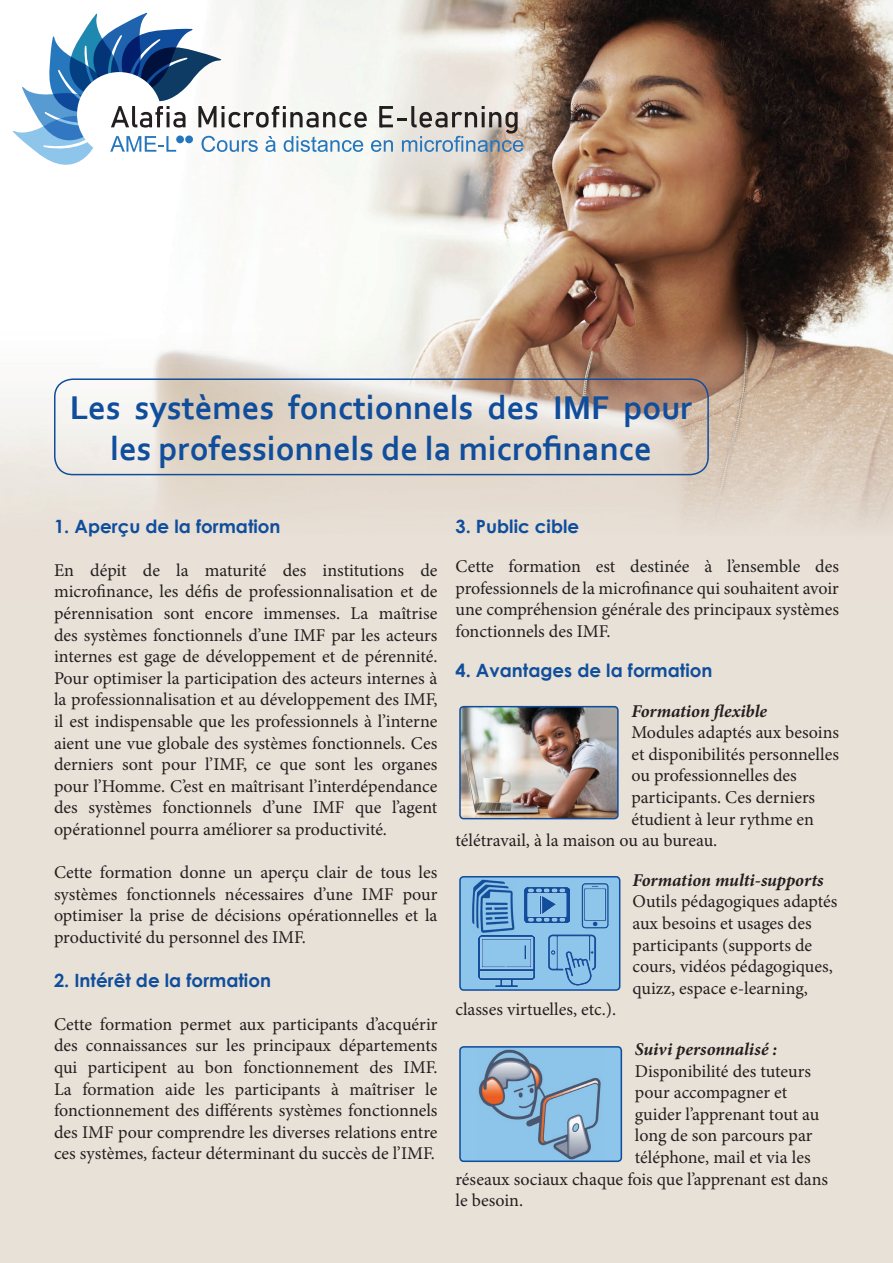
<style>
.page{position:relative;width:893px;height:1263px;background:#fff}
.page>*{position:absolute;margin:0;border:0;box-sizing:border-box;transform-origin:0 0}
.t1{font:700 34.5px/41.4px "Corbel";color:#104e9c;text-align:center}
.t2{font:700 18.3px "Century Gothic";color:#104e9c}
.t3{font:18px/21.6px "Minion Pro";color:#231f20;text-align:justify}
.t4{font:italic 700 18px "Minion Pro";letter-spacing:-.005em;color:#231f20}
</style>
<div class="page">
<img style="left:0;top:0;width:893px;height:600px">
<div style="left:0;top:600px;width:893px;height:663px;background:#e8e1d7"></div>
<svg style="left:13px;top:13px;width:510px;height:152px"></svg>
<div style="left:54px;top:378px;width:655px;height:97px;border:2px solid #104e9c;border-radius:18px"></div>
<img style="left:460px;top:709px;width:158px;height:110px">
<div style="left:459px;top:706px;width:160px;height:113px;border:2px solid #104e9c;border-radius:4px"></div>
<div style="left:460px;top:877px;width:160px;height:113px;background:#8ec5eb;border-radius:4px"></div>
<div style="left:459px;top:876px;width:161px;height:115px;border:2px solid #104e9c;border-radius:4px"></div>
<img style="left:472px;top:879px;width:43px;height:54px">
<img style="left:524px;top:888px;width:45px;height:35px">
<img style="left:581px;top:883px;width:28px;height:46px">
<img style="left:548px;top:934px;width:48px;height:52px">
<img style="left:479px;top:936px;width:56px;height:50px">
<div style="left:460px;top:1047px;width:161px;height:114px;background:#8ec5eb;border-radius:4px"></div>
<img style="left:478px;top:1049px;width:123px;height:110px">
<div style="left:459px;top:1046px;width:163px;height:116px;border:2px solid #104e9c;border-radius:4px"></div>
<h1 class="t1" style="left:70px;top:386px;width:624px">Les systèmes fonctionnels des IMF pour les professionnels de la microfinance</h1>
<p class="t2" style="left:54px;top:512px;width:228px">1. Aperçu de la formation</p>
<p class="t3" style="left:54px;top:559px;width:385px">En dépit de la maturité des institutions de microfinance, les défis de professionnalisation et de pérennisation sont encore immenses. La maîtrise des systèmes fonctionnels d’une IMF par les acteurs internes est gage de développement et de pérennité.<br>Pour optimiser la participation des acteurs internes à la professionnalisation et au développement des IMF, il est indispensable que les professionnels à l’interne aient une vue globale des systèmes fonctionnels. Ces derniers sont pour l’IMF, ce que sont les organes pour l’Homme. C’est en maîtrisant l’interdépendance des systèmes fonctionnels d’une IMF que l’agent opérationnel pourra améliorer sa productivité.</p>
<p class="t3" style="left:54px;top:862px;width:385px">Cette formation donne un aperçu clair de tous les systèmes fonctionnels nécessaires d’une IMF pour optimiser la prise de décisions opérationnelles et la productivité du personnel des IMF.</p>
<p class="t2" style="left:54px;top:966px;width:219px">2. Intérêt de la formation</p>
<p class="t3" style="left:54px;top:1013px;width:385px">Cette formation permet aux participants d’acquérir des connaissances sur les principaux départements qui participent au bon fonctionnement des IMF.<br>La formation aide les participants à maîtriser le fonctionnement des différents systèmes fonctionnels des IMF pour comprendre les diverses relations entre ces systèmes, facteur déterminant du succès de l’IMF.</p>
<p class="t2" style="left:455px;top:512px;width:125px">3. Public cible</p>
<p class="t3" style="left:455px;top:556px;width:385px">Cette formation est destinée à l’ensemble des professionnels de la microfinance qui souhaitent avoir une compréhension générale des principaux systèmes fonctionnels des IMF.</p>
<p class="t2" style="left:455px;top:656px;width:258px">4. Avantages de la formation</p>
<p class="t4" style="left:631px;top:698px;width:137px">Formation flexible</p>
<p class="t3" style="left:631px;top:722px;width:209px">Modules adaptés aux besoins</p>
<p class="t3" style="left:631px;top:743px;width:209px">et disponibilités personnelles</p>
<p class="t3" style="left:631px;top:765px;width:167px">ou professionnelles des</p>
<p class="t3" style="left:631px;top:786px;width:185px">participants. Ces derniers</p>
<p class="t3" style="left:631px;top:808px;width:184px">étudient à leur rythme en</p>
<p class="t3" style="left:455px;top:830px;width:263px">télétravail, à la maison ou au bureau.</p>
<p class="t4" style="left:632px;top:867px;width:193px">Formation multi-supports</p>
<p class="t3" style="left:632px;top:891px;width:206px;text-align:left">Outils pédagogiques adaptés aux besoins et usages des participants (supports de cours, vidéos pédagogiques, quizz, espace e-learning,</p>
<p class="t3" style="left:455px;top:999px;width:162px">classes virtuelles, etc.).</p>
<p class="t4" style="left:635px;top:1036px;width:144px">Suivi personnalisé :</p>
<p class="t3" style="left:635px;top:1060px;width:178px">Disponibilité des tuteurs</p>
<p class="t3" style="left:635px;top:1082px;width:154px">pour accompagner et</p>
<p class="t3" style="left:635px;top:1103px;width:186px">guider l’apprenant tout au</p>
<p class="t3" style="left:635px;top:1125px;width:179px">long de son parcours par</p>
<p class="t3" style="left:635px;top:1146px;width:177px">téléphone, mail et via les</p>
<p class="t3" style="left:455px;top:1168px;width:374px">réseaux sociaux chaque fois que l’apprenant est dans</p>
<p class="t3" style="left:455px;top:1190px;width:69px">le besoin.</p>
</div>
